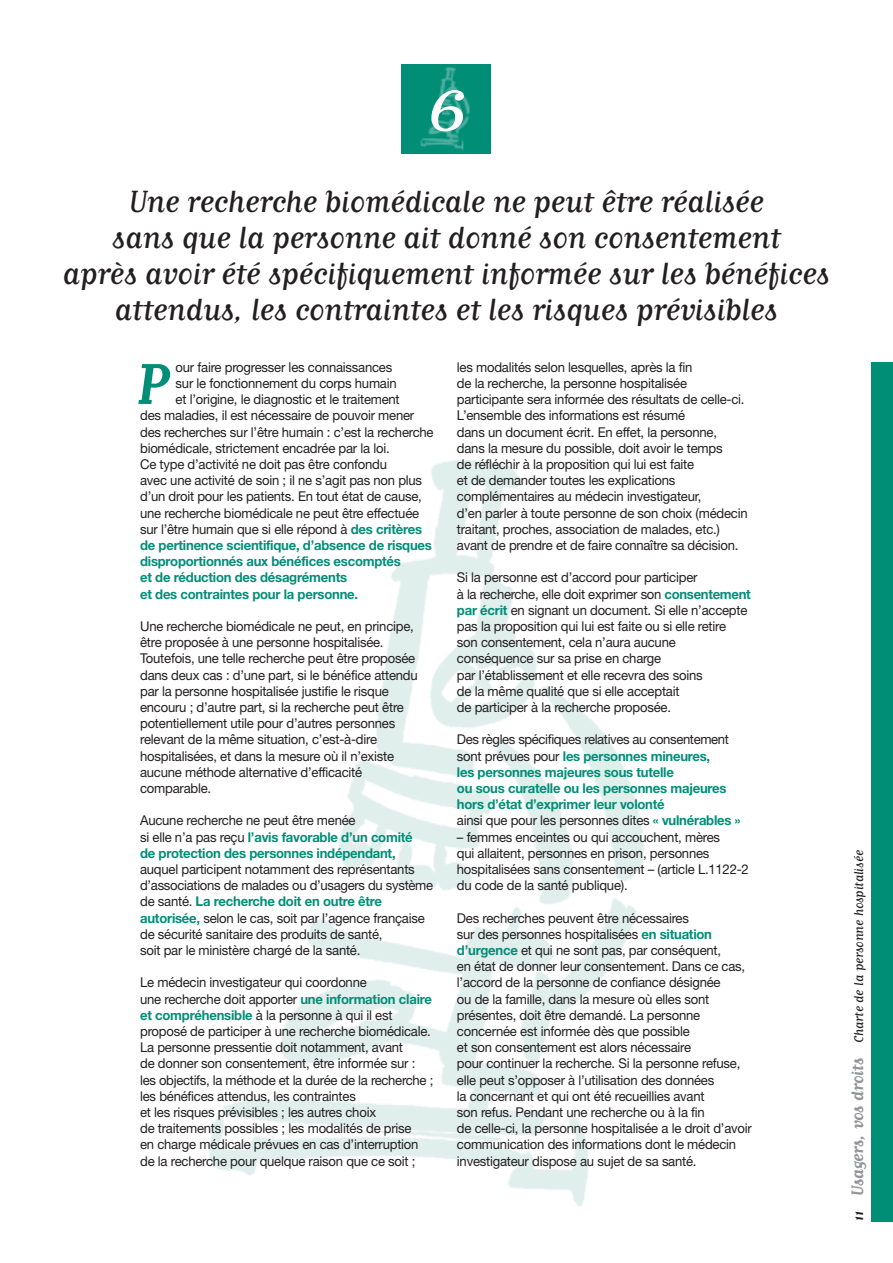
<style>
.page{position:relative;width:893px;height:1263px;background:#fff}
.page>*{position:absolute;margin:0;border:0;box-sizing:border-box;transform-origin:0 0}
.t1{font:67.5px "Matrix Script";color:#fff;scale:1.24 1}
.t2{font:700 67.5px "Matrix Script";color:#008e77}
.t3{font:36px/36px "Matrix Script";letter-spacing:-.015em;color:#231f20;text-align:center}
.t4{font:15px "Matrix Script";letter-spacing:-.015em;color:#231f20}
.t5{font:13.5px/16.2px "Helvetica Neue";letter-spacing:-.015em;color:#231f20}
.t6{font:700 13.5px/16.2px "Helvetica Neue";letter-spacing:-.015em;color:#008e77}
.s1{font-weight:700;color:#008e77}
.s2{font-weight:400;color:#231f20}
.s3{font-weight:700;font-size:16.5px}
.s4{font-weight:700;font-size:19.5px;color:#939598}
</style>
<div class="page">
<div style="left:402px;top:64px;width:89px;height:90px;background:#008e77"></div>
<img style="left:420px;top:67px;width:50px;height:84px">
<img style="left:208px;top:460px;width:436px;height:747px">
<div style="left:871px;top:362px;width:22px;height:859px;background:#008e77"></div>
<h1 class="t1" style="left:425px;top:89px;width:35px">6</h1>
<h2 class="t3" style="left:63px;top:187px;width:769px">Une recherche biomédicale ne peut être réalisée<br>sans que la personne ait donné son consentement<br>après avoir été spécifiquement informée sur les bénéfices attendus, les contraintes et les risques prévisibles</h2>
<p class="t5" style="left:176px;top:360px;width:218px">our faire progresser les connaissances</p>
<p class="t5" style="left:176px;top:376px;width:223px">sur le fonctionnement du corps humain</p>
<p class="t5" style="left:176px;top:393px;width:226px">et l’origine, le diagnostic et le traitement</p>
<p class="t5" style="left:140px;top:409px;width:276px">des maladies, il est nécessaire de pouvoir mener</p>
<p class="t5" style="left:140px;top:425px;width:295px">des recherches sur l’être humain : c’est la recherche</p>
<p class="t5" style="left:140px;top:441px;width:251px">biomédicale, strictement encadrée par la loi.</p>
<p class="t5" style="left:140px;top:457px;width:248px">Ce type d’activité ne doit pas être confondu</p>
<p class="t5" style="left:140px;top:474px;width:284px">avec une activité de soin ; il ne s’agit pas non plus</p>
<p class="t5" style="left:140px;top:490px;width:283px">d’un droit pour les patients. En tout état de cause,</p>
<p class="t5" style="left:140px;top:506px;width:281px">une recherche biomédicale ne peut être effectuée</p>
<p class="t5" style="left:140px;top:522px;width:284px">sur l’être humain que si elle répond à <span class="s1">des critères</span></p>
<p class="t6" style="left:140px;top:538px;width:293px">de pertinence scientifique, d’absence de risques</p>
<p class="t6" style="left:140px;top:554px;width:262px">disproportionnés aux bénéfices escomptés</p>
<p class="t6" style="left:140px;top:571px;width:209px">et de réduction des désagréments</p>
<p class="t6" style="left:140px;top:587px;width:220px">et des contraintes pour la personne.</p>
<p class="t5" style="left:140px;top:619px;width:279px">Une recherche biomédicale ne peut, en principe, être proposée à une personne hospitalisée.<br>Toutefois, une telle recherche peut être proposée dans deux cas : d’une part, si le bénéfice attendu par la personne hospitalisée justifie le risque encouru ; d’autre part, si la recherche peut être potentiellement utile pour d’autres personnes relevant de la même situation, c’est-à-dire hospitalisées, et dans la mesure où il n’existe aucune méthode alternative d’efficacité comparable.</p>
<p class="t6" style="left:140px;top:814px;width:274px"><span class="s2">Aucune recherche ne peut être menée<br>si elle n’a pas reçu</span> l’avis favorable d’un comité de protection des personnes indépendant,</p>
<p class="t5" style="left:140px;top:862px;width:295px">auquel participent notamment des représentants d’associations de malades ou d’usagers du système de santé. <span class="s1">La recherche doit en outre être autorisée,</span> selon le cas, soit par l’agence française de sécurité sanitaire des produits de santé,<br>soit par le ministère chargé de la santé.</p>
<p class="t5" style="left:140px;top:976px;width:295px">Le médecin investigateur qui coordonne<br>une recherche doit apporter <span class="s1">une information claire et compréhensible</span> à la personne à qui il est proposé de participer à une recherche biomédicale.<br>La personne pressentie doit notamment, avant<br>de donner son consentement, être informée sur : les objectifs, la méthode et la durée de la recherche ; les bénéfices attendus, les contraintes<br>et les risques prévisibles ; les autres choix<br>de traitements possibles ; les modalités de prise<br>en charge médicale prévues en cas d’interruption de la recherche pour quelque raison que ce soit ;</p>
<p class="t5" style="left:457px;top:360px;width:292px">les modalités selon lesquelles, après la fin<br>de la recherche, la personne hospitalisée participante sera informée des résultats de celle-ci.<br>L’ensemble des informations est résumé<br>dans un document écrit. En effet, la personne, dans la mesure du possible, doit avoir le temps<br>de réfléchir à la proposition qui lui est faite<br>et de demander toutes les explications complémentaires au médecin investigateur,<br>d’en parler à toute personne de son choix (médecin traitant, proches, association de malades, etc.) avant de prendre et de faire connaître sa décision.</p>
<p class="t5" style="left:457px;top:571px;width:295px">Si la personne est d’accord pour participer<br>à la recherche, elle doit exprimer son <span class="s1">consentement par écrit</span> en signant un document. Si elle n’accepte pas la proposition qui lui est faite ou si elle retire<br>son consentement, cela n’aura aucune conséquence sur sa prise en charge<br>par l’établissement et elle recevra des soins<br>de la même qualité que si elle acceptait<br>de participer à la recherche proposée.</p>
<p class="t6" style="left:457px;top:733px;width:285px"><span class="s2">Des règles spécifiques relatives au consentement sont prévues pour</span> les personnes mineures,<br>les personnes majeures sous tutelle<br>ou sous curatelle ou les personnes majeures hors d’état d’exprimer leur volonté<br><span class="s2">ainsi que pour les personnes dites</span> « vulnérables »</p>
<p class="t5" style="left:457px;top:830px;width:293px">– femmes enceintes ou qui accouchent, mères<br>qui allaitent, personnes en prison, personnes hospitalisées sans consentement – (article L.1122-2 du code de la santé publique).</p>
<p class="t5" style="left:457px;top:911px;width:296px">Des recherches peuvent être nécessaires<br>sur des personnes hospitalisées <span class="s1">en situation d’urgence</span> et qui ne sont pas, par conséquent,<br>en état de donner leur consentement. Dans ce cas, l’accord de la personne de confiance désignée<br>ou de la famille, dans la mesure où elles sont présentes, doit être demandé. La personne concernée est informée dès que possible<br>et son consentement est alors nécessaire<br>pour continuer la recherche. Si la personne refuse, elle peut s’opposer à l’utilisation des données<br>la concernant et qui ont été recueillies avant<br>son refus. Pendant une recherche ou à la fin<br>de celle-ci, la personne hospitalisée a le droit d’avoir communication des informations dont le médecin investigateur dispose au sujet de sa santé.</p>
<h1 class="t2" style="left:136px;top:341px;width:34px">P</h1>
<p class="t4" style="left:854px;top:1221px;width:372px;rotate:-90deg"><span class="s3">11</span> <span class="s4">Usagers, vos droits</span> Charte de la personne hospitalisée</p>
</div>
